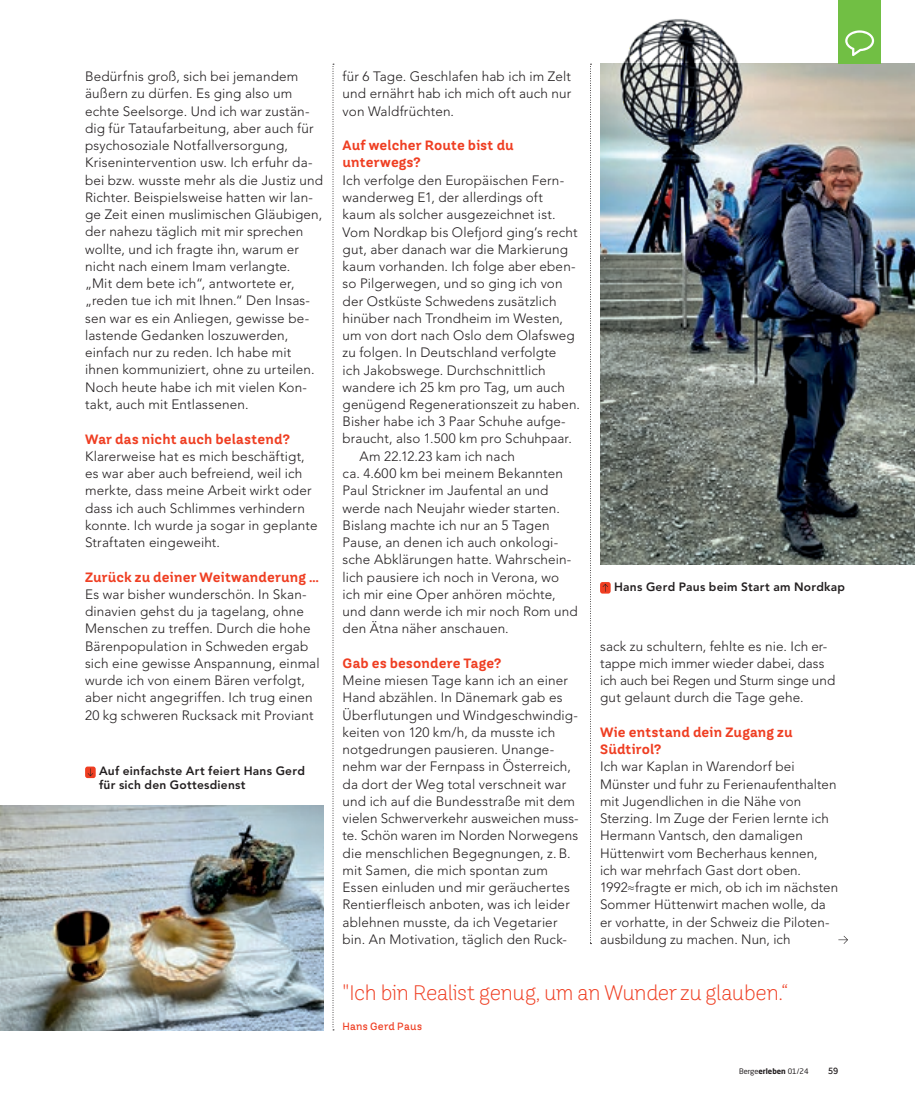
<style>
.page{position:relative;width:915px;height:1106px;background:#fff}
.page>*{position:absolute;margin:0;border:0;box-sizing:border-box;transform-origin:0 0}
.t1{font:300 21px "TT Hazelnuts";letter-spacing:-.01em;color:#ef3e22}
.t2{font:300 13.5px/17.2px "Avenir LT Std";letter-spacing:.01em;color:#231f20}
.t3{font:700 13.5px/17.2px "TT Hazelnuts";letter-spacing:.01em;color:#ef3e22}
.t4{font:800 12px/13.5px "Avenir LT Std";letter-spacing:.02em;color:#231f20}
.t5{font:500 10.5px "TT Hazelnuts";letter-spacing:.025em;color:#ef3e22}
.t6{font:500 9px "TT Hazelnuts";color:#231f20}
.t7{font:7.5px "Neo Sans Std";color:#231f20}
.s1{font-weight:700}
</style>
<div class="page">
<svg style="left:590px;top:64px;width:1px;height:880px"></svg>
<svg style="left:332px;top:64px;width:2px;height:966px"></svg>
<img style="left:0;top:806px;width:323px;height:224px">
<img style="left:600px;top:0;width:314px;height:564px">
<div style="left:838px;top:0;width:42px;height:64px;background:#71bf44"></div>
<svg style="left:845px;top:30px;width:28px;height:26px"></svg>
<div style="left:85px;top:766px;width:11px;height:12px;background:#ef3e22;border-radius:2px"></div>
<svg style="left:88px;top:768px;width:5px;height:8px"></svg>
<svg style="left:838px;top:936px;width:9px;height:8px"></svg>
<div style="left:600px;top:582px;width:10px;height:11px;background:#ef3e22;border-radius:2px"></div>
<svg style="left:602px;top:584px;width:6px;height:8px"></svg>
<p class="t2" style="left:85px;top:68px;width:239px">Bedürfnis groß, sich bei jemandem äußern zu dürfen. Es ging also um echte Seelsorge. Und ich war zustän&shy;dig für Tataufarbeitung, aber auch für psychosoziale Notfallversorgung, Krisenintervention usw. Ich erfuhr da&shy;bei bzw. wusste mehr als die Justiz und Richter. Beispielsweise hatten wir lan&shy;ge Zeit einen muslimischen Gläubigen, der nahezu täglich mit mir sprechen wollte, und ich fragte ihn, warum er nicht nach einem Imam verlangte.<br>„Mit dem bete ich“, antwortete er, „reden tue ich mit Ihnen.“ Den Insas&shy;sen war es ein Anliegen, gewisse be&shy;lastende Gedanken loszuwerden, einfach nur zu reden. Ich habe mit ihnen kommuniziert, ohne zu urteilen.<br>Noch heute habe ich mit vielen Kon&shy;takt, auch mit Entlassenen.</p>
<p class="t3" style="left:85px;top:430px;width:206px">War das nicht auch belastend?</p>
<p class="t2" style="left:85px;top:447px;width:234px">Klarerweise hat es mich beschäftigt, es war aber auch befreiend, weil ich merkte, dass meine Arbeit wirkt oder dass ich auch Schlimmes verhindern konnte. Ich wurde ja sogar in geplante Straftaten eingeweiht.</p>
<p class="t3" style="left:85px;top:568px;width:235px">Zurück zu deiner Weitwanderung …</p>
<p class="t2" style="left:85px;top:585px;width:236px">Es war bisher wunderschön. In Skan&shy;dinavien gehst du ja tagelang, ohne Menschen zu treffen. Durch die hohe Bärenpopulation in Schweden ergab sich eine gewisse Anspannung, einmal wurde ich von einem Bären verfolgt, aber nicht angegriffen. Ich trug einen 20 kg schweren Rucksack mit Proviant</p>
<p class="t4" style="left:99px;top:764px;width:207px">Auf einfachste Art feiert Hans Gerd für sich den Gottesdienst</p>
<p class="t2" style="left:342px;top:68px;width:230px;text-align:justify">für 6 Tage. Geschlafen hab ich im Zelt und ernährt hab ich mich oft auch nur von Waldfrüchten.</p>
<p class="t3" style="left:342px;top:137px;width:173px">Auf welcher Route bist du unterwegs?</p>
<p class="t2" style="left:342px;top:171px;width:223px">Ich verfolge den Europäischen Fern-</p>
<p class="t2" style="left:342px;top:189px;width:202px">wanderweg E1, der allerdings oft</p>
<p class="t2" style="left:342px;top:206px;width:214px">kaum als solcher ausgezeichnet ist.</p>
<p class="t2" style="left:342px;top:223px;width:236px">Vom Nordkap bis Olefjord ging’s recht</p>
<p class="t2" style="left:342px;top:240px;width:227px">gut, aber danach war die Markierung</p>
<p class="t2" style="left:342px;top:258px;width:234px">kaum vorhanden. Ich folge aber eben-</p>
<p class="t2" style="left:342px;top:275px;width:221px">so Pilgerwegen, und so ging ich von</p>
<p class="t2" style="left:342px;top:292px;width:215px">der Ostküste Schwedens zusätzlich</p>
<p class="t2" style="left:342px;top:309px;width:222px">hinüber nach Trondheim im Westen,</p>
<p class="t2" style="left:342px;top:327px;width:233px">um von dort nach Oslo dem Olafsweg</p>
<p class="t2" style="left:342px;top:344px;width:215px">zu folgen. In Deutschland verfolgte</p>
<p class="t2" style="left:342px;top:361px;width:205px">ich Jakobswege. Durchschnittlich</p>
<p class="t2" style="left:342px;top:378px;width:224px">wandere ich 25 km pro Tag, um auch</p>
<p class="t2" style="left:342px;top:396px;width:239px">genügend Regenerationszeit zu haben.</p>
<p class="t2" style="left:342px;top:413px;width:224px">Bisher habe ich 3 Paar Schuhe aufge-</p>
<p class="t2" style="left:342px;top:430px;width:231px">braucht, also 1.500 km pro Schuhpaar.</p>
<p class="t2" style="left:359px;top:447px;width:157px">Am 22.12.23 kam ich nach</p>
<p class="t2" style="left:342px;top:465px;width:222px">ca. 4.600 km bei meinem Bekannten</p>
<p class="t2" style="left:342px;top:482px;width:207px">Paul Strickner im Jaufental an und</p>
<p class="t2" style="left:342px;top:499px;width:219px">werde nach Neujahr wieder starten.</p>
<p class="t2" style="left:342px;top:516px;width:208px">Bislang machte ich nur an 5 Tagen</p>
<p class="t2" style="left:342px;top:534px;width:217px">Pause, an denen ich auch onkologi-</p>
<p class="t2" style="left:342px;top:551px;width:230px">sche Abklärungen hatte. Wahrschein-</p>
<p class="t2" style="left:342px;top:568px;width:218px">lich pausiere ich noch in Verona, wo</p>
<p class="t2" style="left:342px;top:585px;width:214px">ich mir eine Oper anhören möchte,</p>
<p class="t2" style="left:342px;top:603px;width:237px">und dann werde ich mir noch Rom und</p>
<p class="t2" style="left:342px;top:620px;width:168px">den Ätna näher anschauen.</p>
<p class="t3" style="left:342px;top:654px;width:160px">Gab es besondere Tage?</p>
<p class="t2" style="left:342px;top:672px;width:237px">Meine miesen Tage kann ich an einer Hand abzählen. In Dänemark gab es Überflutungen und Windgeschwindig&shy;keiten von 120 km/h, da musste ich notgedrungen pausieren. Unange&shy;nehm war der Fernpass in Österreich, da dort der Weg total verschneit war und ich auf die Bundesstraße mit dem vielen Schwerverkehr ausweichen muss&shy;te. Schön waren im Norden Norwegens die menschlichen Begegnungen, z. B. mit Samen, die mich spontan zum Essen einluden und mir geräuchertes Rentierfleisch anboten, was ich leider ablehnen musste, da ich Vegetarier bin. An Motivation, täglich den Ruck-</p>
<p class="t4" style="left:614px;top:579px;width:232px">Hans Gerd Paus beim Start am Nordkap</p>
<p class="t2" style="left:600px;top:637px;width:237px">sack zu schultern, fehlte es nie. Ich er&shy;tappe mich immer wieder dabei, dass ich auch bei Regen und Sturm singe und gut gelaunt durch die Tage gehe.</p>
<p class="t3" style="left:600px;top:723px;width:194px">Wie entstand dein Zugang zu<br>Südtirol?</p>
<p class="t2" style="left:600px;top:758px;width:239px">Ich war Kaplan in Warendorf bei Münster und fuhr zu Ferienaufenthalten mit Jugendlichen in die Nähe von Sterzing. Im Zuge der Ferien lernte ich Hermann Vantsch, den damaligen Hüttenwirt vom Becherhaus kennen, ich war mehrfach Gast dort oben.<br>1992≈fragte er mich, ob ich im nächsten Sommer Hüttenwirt machen wolle, da er vorhatte, in der Schweiz die Piloten&shy;ausbildung zu machen. Nun, ich</p>
<h1 class="t1" style="left:342px;top:978px;width:447px">"Ich bin Realist genug, um an Wunder zu glauben.“</h1>
<p class="t5" style="left:342px;top:1019px;width:81px">Hans Gerd Paus</p>
<p class="t7" style="left:738px;top:1066px;width:71px">Berge<span class="s1">erleben</span> 01/24</p>
<p class="t6" style="left:827px;top:1065px;width:12px">59</p>
</div>
